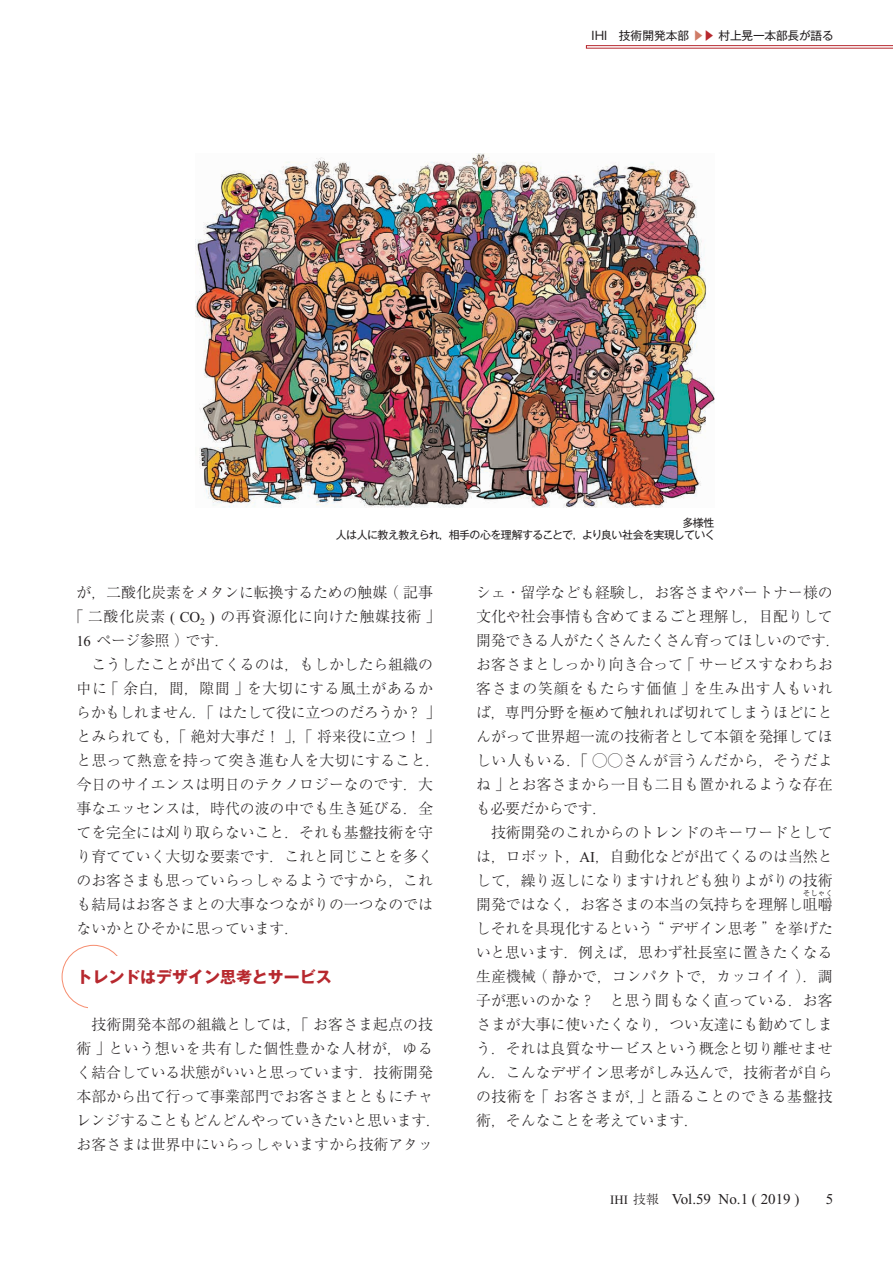
<style>
.page{position:relative;width:893px;height:1263px;background:#fff}
.page>*{position:absolute;margin:0;border:0;box-sizing:border-box;transform-origin:0 0}
.t1{font:700 15.9px "Gothic MB101 Pro";color:#b7282e}
.t2{font:300 15px/24px "Ryumin Pro";color:#231f20;text-align:justify}
.t3{font:300 15px "Ryumin Pro";letter-spacing:.045em;color:#231f20}
.t4{font:300 15px "Ryumin Pro";letter-spacing:-.02em;color:#231f20}
.t5{font:300 15px "Ryumin Pro";letter-spacing:.025em;color:#231f20}
.t6{font:15px "Times New Roman";color:#231f20}
.t7{font:11.7px "Gothic MB101 Pro";letter-spacing:-.01em;color:#231f20}
.t8{font:10.95px/12px "Gothic MB101 Pro";letter-spacing:-.05em;color:#231f20;text-align:right}
.t9{font:300 7.5px "Ryumin Pro";color:#231f20}
.s1{color:#cf7c67}
.s2{color:#b7282e}
.s3{font-family:"Times New Roman";font-weight:400}
.s4{font-size:12.75px}
.s5{font-family:"Ryumin Pro";font-weight:300;font-size:12.75px}
</style>
<div class="page">
<svg style="left:586px;top:45px;width:307px;height:4px"></svg>
<img style="left:196px;top:153px;width:518px;height:355px">
<p class="t7" style="left:592px;top:26px;width:244px">IHI　技術開発本部 <span class="s1">▶</span><span class="s2">▶</span> 村上晃一本部長が語る</p>
<p class="t8" style="left:336px;top:515px;width:381px">多様性<br>人は人に教え教えられ，相手の心を理解することで，より良い社会を実現していく</p>
<p class="t2" style="left:77px;top:579px;width:358px">が，二酸化炭素をメタンに転換するための触媒（記事</p>
<p class="t3" style="left:69px;top:605px;width:373px">「二酸化炭素 <span class="s3">( CO</span><sub>2</sub> <span class="s3">)</span> の再資源化に向けた触媒技術」</p>
<p class="t2" style="left:76px;top:627px;width:155px"><span class="s3">16</span> ページ参照）です．</p>
<p class="t2" style="left:91px;top:651px;width:343px">こうしたことが出てくるのは，もしかしたら組織の</p>
<p class="t3" style="left:77px;top:677px;width:358px">中に「余白，間，隙間」を大切にする風土があるか</p>
<p class="t4" style="left:76px;top:701px;width:366px">らかもしれません．「はたして役に立つのだろうか？」</p>
<p class="t2" style="left:77px;top:723px;width:365px">とみられても，「絶対大事だ！」，「将来役に立つ！」</p>
<p class="t5" style="left:77px;top:749px;width:365px">と思って熱意を持って突き進む人を大切にすること．</p>
<p class="t2" style="left:77px;top:771px;width:358px">今日のサイエンスは明日のテクノロジーなのです．大</p>
<p class="t2" style="left:77px;top:795px;width:358px">事なエッセンスは，時代の波の中でも生き延びる．全</p>
<p class="t2" style="left:77px;top:819px;width:358px">てを完全には刈り取らないこと．それも基盤技術を守</p>
<p class="t2" style="left:77px;top:843px;width:358px">り育てていく大切な要素です．これと同じことを多く</p>
<p class="t2" style="left:77px;top:867px;width:358px">のお客さまも思っていらっしゃるようですから，これ</p>
<p class="t2" style="left:77px;top:891px;width:358px">も結局はお客さまとの大事なつながりの一つなのでは</p>
<p class="t2" style="left:77px;top:915px;width:224px">ないかとひそかに思っています．</p>
<p class="t1" style="left:77px;top:963px;width:257px">トレンドはデザイン思考とサービス</p>
<p class="t2" style="left:76px;top:1011px;width:366px;text-align:center">技術開発本部の組織としては，「お客さま起点の技<br>術」という想いを共有した個性豊かな人材が，ゆるく結合している状態がいいと思っています．技術開発本部から出て行って事業部門でお客さまとともにチャレンジすることもどんどんやっていきたいと思います．お客さまは世界中にいらっしゃいますから技術アタッ</p>
<p class="t2" style="left:476px;top:579px;width:366px;text-align:left">シェ・留学なども経験し，お客さまやパートナー様の文化や社会事情も含めてまるごと理解し，目配りして開発できる人がたくさんたくさん育ってほしいのです．お客さまとしっかり向き合って「サービスすなわちお客さまの笑顔をもたらす価値」を生み出す人もいれば，専門分野を極めて触れれば切れてしまうほどにとんがって世界超一流の技術者として本領を発揮してほしい人もいる．「 ◯◯さんが言うんだから，そうだよね」とお客さまから一目も二目も置かれるような存在も必要だからです．</p>
<p class="t2" style="left:476px;top:819px;width:358px;text-indent:15px">技術開発のこれからのトレンドのキーワードとしては，ロボット，<span class="s3">AI</span>，自動化などが出てくるのは当然として，繰り返しになりますけれども独りよがりの技術開発ではなく，お客さまの本当の気持ちを理解し咀嚼</p>
<p class="t9" style="left:803px;top:887px;width:31px">そしゃく</p>
<p class="t2" style="left:476px;top:915px;width:358px">しそれを具現化するという“ デザイン思考 ”を挙げたいと思います．例えば，思わず社長室に置きたくなる生産機械（静かで，コンパクトで，カッコイイ）．調子が悪いのかな？　と思う間もなく直っている．お客さまが大事に使いたくなり，つい友達にも勧めてしまう．それは良質なサービスという概念と切り離せません．こんなデザイン思考がしみ込んで，技術者が自らの技術を「お客さまが，」と語ることのできる基盤技術，そんなことを考えています．</p>
<p class="t6" style="left:610px;top:1191px;width:191px"><span class="s4">IHI</span> <span class="s5">技報　</span>Vol.59 No.1 ( 2019 )</p>
<p class="t6" style="left:826px;top:1191px;width:9px">5</p>
</div>
